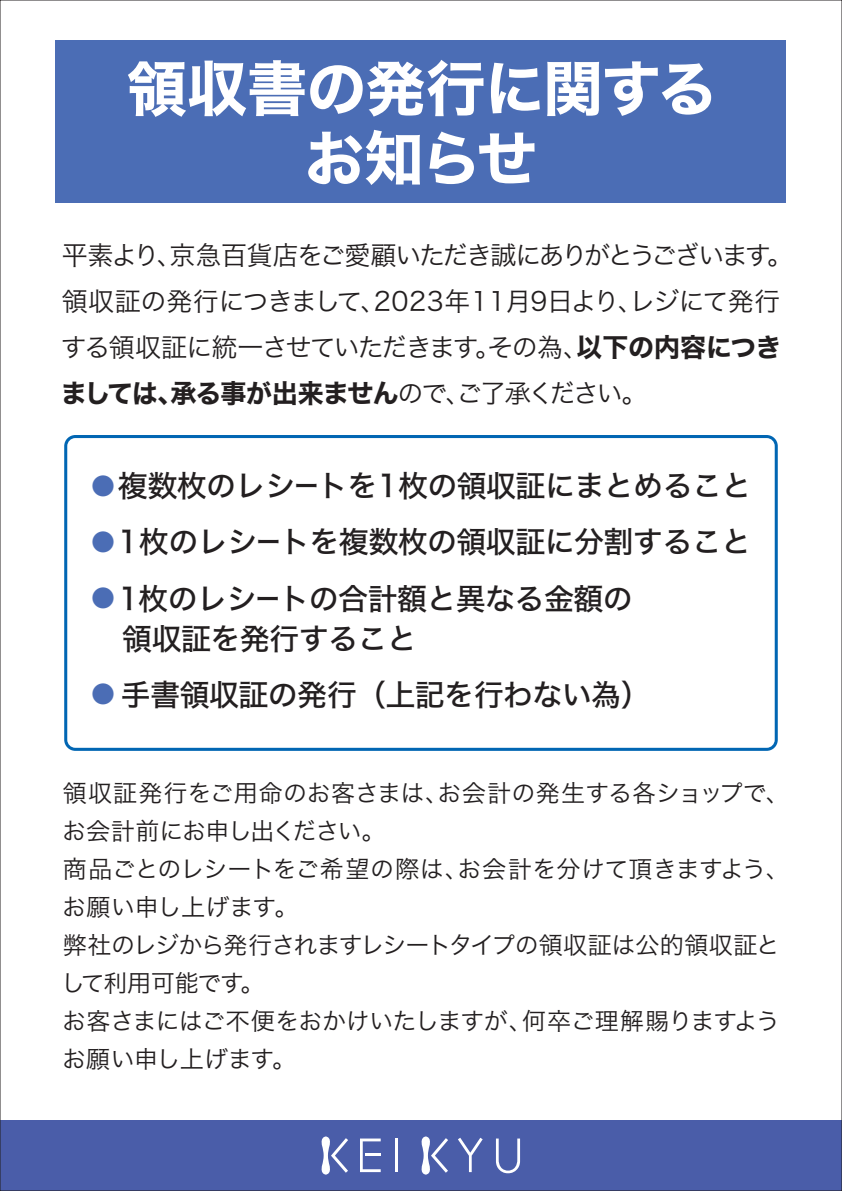
<style>
.page{position:relative;width:842px;height:1191px;background:#fff}
.page>*{position:absolute;margin:0;border:0;box-sizing:border-box;transform-origin:0 0}
.t1{font:60px/70px "Hira Kaku Std N W7";letter-spacing:-.015em;color:#fff;text-align:center}
.t2{font:30px/40px "Hira Kaku Std N W5";letter-spacing:-.02em;color:#231f20}
.t3{font:26px/46px "Hira Kaku Pro N W3";letter-spacing:-.055em;color:#231f20}
.t4{font:26px "Hira Kaku Std N W7";letter-spacing:-.035em;color:#231f20}
.t5{font:24px/38px "Hira Kaku Pro N W3";letter-spacing:-.015em;color:#231f20}
.s1{font-family:"Hira Kaku Std N W7"}
.s2{font-family:"Hira Kaku Pro N W3"}
.s3{font-size:24px;color:#4b6db5}
</style>
<div class="page">
<div style="left:0;top:1120px;width:842px;height:71px;background:#4a5da9"></div>
<svg style="left:321px;top:1136px;width:27px;height:38px"></svg>
<svg style="left:360px;top:1138px;width:21px;height:34px"></svg>
<hr style="left:365px;top:1153px;width:15px;height:3px;background:#fff">
<hr style="left:395px;top:1138px;width:3px;height:34px;background:#fff">
<svg style="left:421px;top:1136px;width:27px;height:38px"></svg>
<svg style="left:496px;top:1138px;width:24px;height:35px"></svg>
<svg style="left:458px;top:1137px;width:25px;height:35px"></svg>
<svg style="left:64px;top:435px;width:714px;height:316px"></svg>
<div style="left:56px;top:40px;width:730px;height:162px;background:#4b6db5"></div>
<h1 class="t1" style="left:127px;top:56px;width:592px">領収書の発行に関するお知らせ</h1>
<p class="t3" style="left:61px;top:230px;width:734px">平素より、京急百貨店をご愛顧いただき誠にありがとうございます。領収証の発行につきまして、2023年11月9日より、レジにて発行する領収証に統一させていただきます。その為、<span class="s1">以下の内容につき</span></p>
<p class="t4" style="left:61px;top:372px;width:588px">ましては、承る事が出来ません<span class="s2">ので、ご了承ください。</span></p>
<p class="t2" style="left:91px;top:466px;width:662px"><span class="s3">●</span>複数枚のレシートを1枚の領収証にまとめること</p>
<p class="t2" style="left:91px;top:522px;width:662px"><span class="s3">●</span>1枚のレシートを複数枚の領収証に分割すること</p>
<p class="t2" style="left:122px;top:578px;width:512px;text-indent:-31px"><span class="s3">●</span> 1枚のレシートの合計額と異なる金額の領収証を発行すること</p>
<p class="t2" style="left:91px;top:674px;width:561px"><span class="s3">●</span> 手書領収証の発行（上記を行わない為）</p>
<p class="t5" style="left:61px;top:772px;width:730px">領収証発行をご用命のお客さまは、お会計の発生する各ショップで、お会計前にお申し出ください。<br>商品ごとのレシートをご希望の際は、お会計を分けて頂きますよう、お願い申し上げます。<br>弊社のレジから発行されますレシートタイプの領収証は公的領収証として利用可能です。<br>お客さまにはご不便をおかけいたしますが、何卒ご理解賜りますようお願い申し上げます。</p>
</div>
